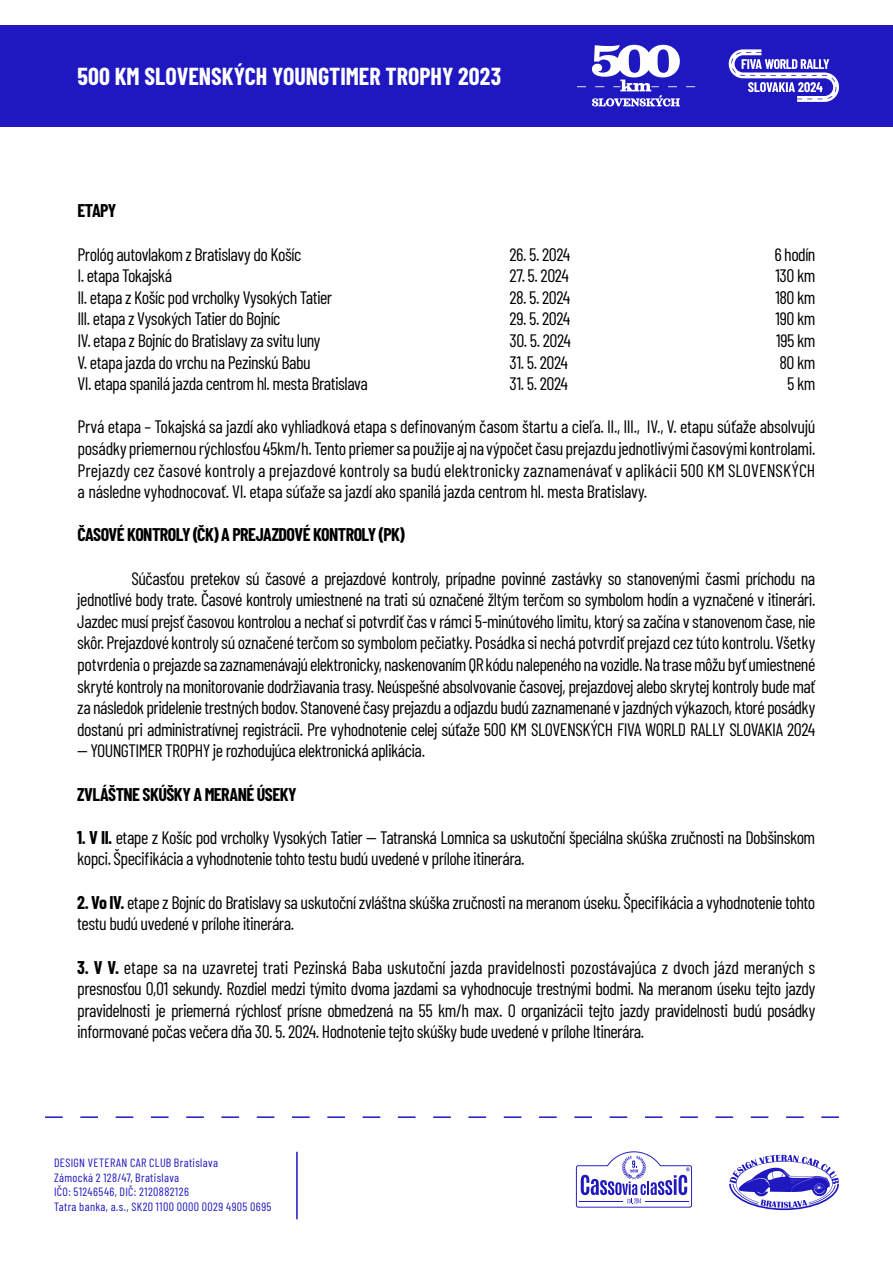
<style>
.page{position:relative;width:893px;height:1263px;background:#fff}
.page>*{position:absolute;margin:0;border:0;box-sizing:border-box;transform-origin:0 0}
.t1{font:700 24px "Barlow Condensed";color:#fff}
.t2{font:18px/21.6px "Barlow Condensed";letter-spacing:-.03em;color:#000;text-align:justify}
.t3{font:700 18px "Barlow Condensed";letter-spacing:-.03em;color:#000}
.t4{font:12px/14.4px "Barlow Condensed";letter-spacing:.03em;color:#1f17bf}
.s1{font-weight:700}
</style>
<div class="page">
<svg style="left:729px;top:1155px;width:110px;height:55px"></svg>
<hr style="left:296px;top:1152px;width:2px;height:67px;background:#1f17bf">
<div style="left:0;top:25px;width:893px;height:102px;background:#1f18c0"></div>
<svg style="left:729px;top:49px;width:110px;height:53px"></svg>
<svg style="left:592px;top:45px;width:88px;height:61px"></svg>
<svg style="left:45px;top:1116px;width:794px;height:2px"></svg>
<svg style="left:576px;top:1151px;width:116px;height:56px"></svg>
<h1 class="t1" style="left:77px;top:59px;width:425px">500 KM SLOVENSKÝCH YOUNGTIMER TROPHY 2023</h1>
<p class="t3" style="left:77px;top:198px;width:40px">ETAPY</p>
<p class="t2" style="left:77px;top:242px;width:225px">Prológ autovlakom z Bratislavy do Košíc</p>
<p class="t2" style="left:509px;top:242px;width:62px">26. 5. 2024</p>
<p class="t2" style="left:774px;top:242px;width:43px">6 hodín</p>
<p class="t2" style="left:77px;top:264px;width:96px">I. etapa Tokajská</p>
<p class="t2" style="left:509px;top:264px;width:61px">27. 5. 2024</p>
<p class="t2" style="left:775px;top:264px;width:42px">130 km</p>
<p class="t2" style="left:77px;top:285px;width:256px">II. etapa z Košíc pod vrcholky Vysokých Tatier</p>
<p class="t2" style="left:509px;top:285px;width:62px">28. 5. 2024</p>
<p class="t2" style="left:775px;top:285px;width:42px">180 km</p>
<p class="t2" style="left:77px;top:307px;width:205px">III. etapa z Vysokých Tatier do Bojníc</p>
<p class="t2" style="left:509px;top:307px;width:62px">29. 5. 2024</p>
<p class="t2" style="left:775px;top:307px;width:42px">190 km</p>
<p class="t2" style="left:77px;top:328px;width:244px">IV. etapa z Bojníc do Bratislavy za svitu luny</p>
<p class="t2" style="left:509px;top:328px;width:63px">30. 5. 2024</p>
<p class="t2" style="left:776px;top:328px;width:41px">195 km</p>
<p class="t2" style="left:77px;top:350px;width:235px">V. etapa jazda do vrchu na Pezinskú Babu</p>
<p class="t2" style="left:509px;top:350px;width:60px">31. 5. 2024</p>
<p class="t2" style="left:779px;top:350px;width:38px">80 km</p>
<p class="t2" style="left:77px;top:372px;width:292px">VI. etapa spanilá jazda centrom hl. mesta Bratislava</p>
<p class="t2" style="left:509px;top:372px;width:60px">31. 5. 2024</p>
<p class="t2" style="left:787px;top:372px;width:30px">5km</p>
<p class="t2" style="left:77px;top:415px;width:740px">Prvá etapa – Tokajská sa jazdí ako vyhliadková etapa s definovaným časom štartu a cieľa. II., III., IV., V. etapu súťaže absolvujú posádky priemernou rýchlosťou 45km/h. Tento priemersa použije aj na výpočet času prejazdu jednotlivými časovými kontrolami.<br>Prejazdy cez časové kontroly a prejazdové kontroly sa budú elektronicky zaznamenávať v aplikácii 500 KM SLOVENSKÝCH a následne vyhodnocovať. VI. etapa súťaže sa jazdí ako spanilá jazda centrom hl. mesta Bratislavy.</p>
<p class="t3" style="left:77px;top:522px;width:329px">ČASOVÉ KONTROLY (ČK) A PREJAZDOVÉ KONTROLY (PK)</p>
<p class="t2" style="left:77px;top:566px;width:740px;text-indent:54px">Súčasťou pretekov sú časové a prejazdové kontroly, prípadne povinné zastávky so stanovenými časmi príchodu na jednotlivé body trate. Časové kontroly umiestnené na trati sú označené žltým terčom so symbolom hodín a vyznačené v itinerári.<br>Jazdec musí prejsť časovou kontrolou a nechať si potvrdiť čas v rámci 5-minútového limitu, ktorý sa začína v stanovenom čase, nie skôr.Prejazdové kontrolysú označené terčomso symbolompečiatky. Posádka si nechá potvrdiť prejazd ceztúto kontrolu. Všetky potvrdenia o prejazde sa zaznamenávajú elektronicky, naskenovanímQRkódu nalepeného na vozidle.Na trasemôžu byť umiestnené skryté kontroly na monitorovanie dodržiavania trasy. Neúspešné absolvovanie časovej, prejazdovej alebo skrytej kontroly bude mať za následok pridelenie trestných bodov. Stanovené časy prejazdu a odjazdu budú zaznamenané v jazdných výkazoch, ktoré posádky dostanú pri administratívnej registrácii. Pre vyhodnotenie celej súťaže 500 KM SLOVENSKÝCH FIVA WORLD RALLY SLOVAKIA 2024 -- YOUNGTIMER TROPHY je rozhodujúca elektronická aplikácia.</p>
<p class="t3" style="left:77px;top:781px;width:221px">ZVLÁŠTNE SKÚŠKY A MERANÉ ÚSEKY</p>
<p class="t2" style="left:77px;top:825px;width:740px"><span class="s1">1. V II.</span> etape z Košíc pod vrcholky Vysokých Tatier -- Tatranská Lomnica sa uskutoční špeciálna skúška zručnosti na Dobšinskom kopci. Špecifikácia a vyhodnotenie tohto testu budú uvedené v prílohe itinerára.</p>
<p class="t2" style="left:77px;top:890px;width:740px"><span class="s1">2. Vo IV.</span> etape z Bojníc do Bratislavy sa uskutoční zvláštna skúška zručnosti na meranom úseku. Špecifikácia a vyhodnotenie tohto testu budú uvedené v prílohe itinerára.</p>
<p class="t2" style="left:77px;top:955px;width:740px"><span class="s1">3. V V.</span> etape sa na uzavretej trati Pezinská Baba uskutoční jazda pravidelnosti pozostávajúca z dvoch jázd meraných s presnosťou 0,01 sekundy. Rozdiel medzi týmito dvoma jazdami sa vyhodnocuje trestnými bodmi. Na meranom úseku tejto jazdy pravidelnosti je priemerná rýchlosť prísne obmedzená na 55 km/h max. O organizácii tejto jazdy pravidelnosti budú posádky informované počas večera dňa 30. 5. 2024. Hodnotenie tejto skúšky bude uvedené v prílohe Itinerára.</p>
<p class="t4" style="left:54px;top:1155px;width:219px">DESIGN VETERAN CAR CLUB Bratislava<br>Zámocká 2 128/47, Bratislava<br>IČO: 51246546, DIČ: 2120882126<br>Tatra banka, a.s., SK20 1100 0000 0029 4905 0695</p>
</div>
